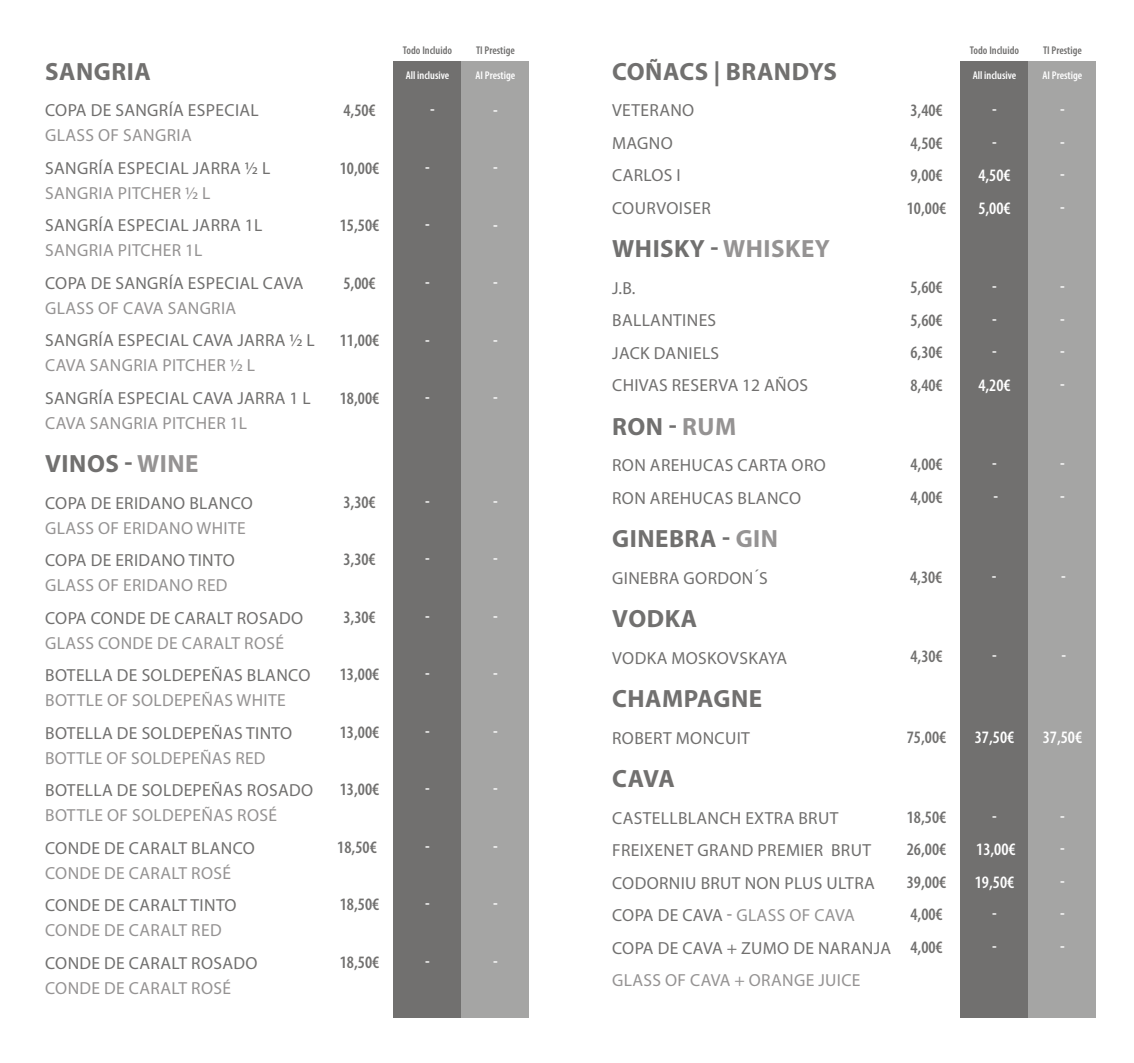
<style>
.page{position:relative;width:1134px;height:1063px;background:#fff}
.page>*{position:absolute;margin:0;border:0;box-sizing:border-box;transform-origin:0 0}
.t1{font:700 25px "Myriad Pro";letter-spacing:.02em;color:#71706f}
.t2{font:17.5px/32.5px "Myriad Pro";letter-spacing:.02em;color:#71706f}
.t3{font:17.5px "Myriad Pro";letter-spacing:.02em;color:#959393}
.t4{font:600 condensed 17.5px/32.5px "Myriad Pro";color:#71706f}
.t5{font:600 condensed 17.5px/32.5px "Myriad Pro";color:#fff;text-align:center}
.t6{font:600 condensed 11.25px "Myriad Pro";color:#71706f}
.t7{font:600 condensed 11.25px "Myriad Pro";color:#fff}
.s1{color:#959393}
.s2{color:#fff}
</style>
<div class="page">
<div style="left:394px;top:61px;width:67px;height:956px;background:#71706f"></div>
<div style="left:461px;top:61px;width:67px;height:956px;background:#a5a5a4"></div>
<div style="left:1028px;top:61px;width:67px;height:956px;background:#a5a5a4"></div>
<div style="left:960px;top:61px;width:68px;height:956px;background:#71706f"></div>
<p class="t6" style="left:403px;top:43px;width:51px">Todo Incluido</p>
<p class="t7" style="left:406px;top:68px;width:45px">All inclusive</p>
<p class="t6" style="left:476px;top:43px;width:40px">TI Prestige</p>
<h1 class="t1" style="left:45px;top:55px;width:107px">SANGRIA</h1>
<p class="t7" style="left:476px;top:68px;width:41px">AI Prestige</p>
<p class="t2" style="left:45px;top:94px;width:215px">COPA DE SANGRÍA ESPECIAL</p>
<p class="t3" style="left:45px;top:124px;width:148px">GLASS OF SANGRIA</p>
<p class="t2" style="left:45px;top:151px;width:227px">SANGRÍA ESPECIAL JARRA 1/2 L</p>
<p class="t3" style="left:45px;top:182px;width:167px">SANGRIA PITCHER 1/2 L</p>
<p class="t2" style="left:45px;top:209px;width:219px">SANGRÍA ESPECIAL JARRA 1L</p>
<p class="t3" style="left:45px;top:239px;width:159px">SANGRIA PITCHER 1L</p>
<p class="t2" style="left:45px;top:266px;width:260px">COPA DE SANGRÍA ESPECIAL CAVA</p>
<p class="t3" style="left:45px;top:297px;width:193px">GLASS OF CAVA SANGRIA</p>
<p class="t2" style="left:45px;top:324px;width:271px">SANGRÍA ESPECIAL CAVA JARRA 1/2 L</p>
<p class="t3" style="left:45px;top:354px;width:211px">CAVA SANGRIA PITCHER 1/2 L</p>
<p class="t2" style="left:45px;top:381px;width:267px">SANGRÍA ESPECIAL CAVA JARRA 1 L</p>
<p class="t3" style="left:45px;top:412px;width:203px">CAVA SANGRIA PITCHER 1L</p>
<h1 class="t1" style="left:45px;top:448px;width:155px">VINOS - <span class="s1">WINE</span></h1>
<p class="t2" style="left:45px;top:486px;width:209px">COPA DE ERIDANO BLANCO</p>
<p class="t3" style="left:45px;top:517px;width:202px">GLASS OF ERIDANO WHITE</p>
<p class="t2" style="left:45px;top:544px;width:191px">COPA DE ERIDANO TINTO</p>
<p class="t3" style="left:45px;top:574px;width:184px">GLASS OF ERIDANO RED</p>
<p class="t2" style="left:45px;top:601px;width:259px">COPA CONDE DE CARALT ROSADO</p>
<p class="t3" style="left:45px;top:632px;width:240px">GLASS CONDE DE CARALT ROSÉ</p>
<p class="t2" style="left:45px;top:659px;width:267px">BOTELLA DE SOLDEPEÑAS BLANCO</p>
<p class="t3" style="left:45px;top:689px;width:242px">BOTTLE OF SOLDEPEÑAS WHITE</p>
<p class="t2" style="left:45px;top:716px;width:249px">BOTELLA DE SOLDEPEÑAS TINTO</p>
<p class="t3" style="left:45px;top:747px;width:222px">BOTTLE OF SOLDEPEÑAS RED</p>
<p class="t2" style="left:45px;top:774px;width:269px">BOTELLA DE SOLDEPEÑAS ROSADO</p>
<p class="t3" style="left:45px;top:804px;width:233px">BOTTLE OF SOLDEPEÑAS ROSÉ</p>
<p class="t2" style="left:45px;top:831px;width:211px">CONDE DE CARALT BLANCO</p>
<p class="t3" style="left:45px;top:862px;width:187px">CONDE DE CARALT ROSÉ</p>
<p class="t2" style="left:45px;top:889px;width:193px">CONDE DE CARALT TINTO</p>
<p class="t3" style="left:45px;top:920px;width:178px">CONDE DE CARALT RED</p>
<p class="t2" style="left:45px;top:946px;width:214px">CONDE DE CARALT ROSADO</p>
<p class="t3" style="left:45px;top:977px;width:187px">CONDE DE CARALT ROSÉ</p>
<p class="t4" style="left:343px;top:94px;width:34px">4,50€</p>
<p class="t4" style="left:420px;top:94px;width:16px">2 <span class="s2">-</span></p>
<p class="t5" style="left:493px;top:94px;width:6px">-</p>
<p class="t4" style="left:340px;top:152px;width:41px">10,00€</p>
<p class="t5" style="left:425px;top:152px;width:6px">-</p>
<p class="t5" style="left:493px;top:152px;width:6px">-</p>
<p class="t4" style="left:340px;top:209px;width:41px">15,50€</p>
<p class="t5" style="left:425px;top:209px;width:6px">-</p>
<p class="t5" style="left:493px;top:209px;width:6px">-</p>
<p class="t4" style="left:343px;top:267px;width:34px">5,00€</p>
<p class="t5" style="left:425px;top:267px;width:6px">-</p>
<p class="t5" style="left:493px;top:267px;width:6px">-</p>
<p class="t4" style="left:340px;top:324px;width:41px">11,00€</p>
<p class="t5" style="left:425px;top:324px;width:6px">-</p>
<p class="t5" style="left:493px;top:324px;width:6px">-</p>
<p class="t4" style="left:340px;top:382px;width:41px">18,00€</p>
<p class="t5" style="left:425px;top:382px;width:6px">-</p>
<p class="t5" style="left:493px;top:382px;width:6px">-</p>
<p class="t4" style="left:343px;top:485px;width:34px">3,30€</p>
<p class="t5" style="left:425px;top:485px;width:6px">-</p>
<p class="t5" style="left:493px;top:485px;width:6px">-</p>
<p class="t4" style="left:343px;top:543px;width:34px">3,30€</p>
<p class="t5" style="left:425px;top:543px;width:6px">-</p>
<p class="t5" style="left:493px;top:543px;width:6px">-</p>
<p class="t4" style="left:343px;top:600px;width:34px">3,30€</p>
<p class="t5" style="left:425px;top:600px;width:6px">-</p>
<p class="t5" style="left:493px;top:600px;width:6px">-</p>
<p class="t4" style="left:340px;top:658px;width:41px">13,00€</p>
<p class="t5" style="left:425px;top:658px;width:6px">-</p>
<p class="t5" style="left:493px;top:658px;width:6px">-</p>
<p class="t4" style="left:340px;top:715px;width:41px">13,00€</p>
<p class="t5" style="left:425px;top:715px;width:6px">-</p>
<p class="t5" style="left:493px;top:715px;width:6px">-</p>
<p class="t4" style="left:340px;top:773px;width:41px">13,00€</p>
<p class="t5" style="left:425px;top:773px;width:6px">-</p>
<p class="t5" style="left:493px;top:773px;width:6px">-</p>
<p class="t4" style="left:337px;top:830px;width:46px">18,50€<span class="s2">-</span></p>
<p class="t5" style="left:425px;top:830px;width:6px">-</p>
<p class="t5" style="left:493px;top:830px;width:6px">-</p>
<p class="t4" style="left:340px;top:888px;width:41px">18,50€</p>
<p class="t5" style="left:425px;top:888px;width:6px">-</p>
<p class="t5" style="left:493px;top:888px;width:6px">-</p>
<p class="t4" style="left:340px;top:945px;width:41px">18,50€</p>
<p class="t5" style="left:425px;top:945px;width:6px">-</p>
<p class="t5" style="left:493px;top:945px;width:6px">-</p>
<h1 class="t1" style="left:612px;top:55px;width:226px">COÑACS | BRANDYS</h1>
<p class="t2" style="left:612px;top:94px;width:100px">VETERANO<br>MAGNO<br>CARLOS I<br>COURVOISER</p>
<h1 class="t1" style="left:612px;top:233px;width:219px">WHISKY - <span class="s1">WHISKEY</span></h1>
<p class="t2" style="left:612px;top:271px;width:197px">J.B.<br>BALLANTINES<br>JACK DANIELS<br>CHIVAS RESERVA 12 AÑOS</p>
<h1 class="t1" style="left:612px;top:410px;width:125px">RON - <span class="s1">RUM</span></h1>
<p class="t2" style="left:612px;top:449px;width:215px">RON AREHUCAS CARTA ORO<br>RON AREHUCAS BLANCO</p>
<h1 class="t1" style="left:612px;top:523px;width:167px">GINEBRA - <span class="s1">GIN</span></h1>
<p class="t2" style="left:612px;top:561px;width:157px">GINEBRA GORDON´S</p>
<h1 class="t1" style="left:612px;top:603px;width:87px">VODKA</h1>
<p class="t2" style="left:612px;top:641px;width:176px">VODKA MOSKOVSKAYA</p>
<h1 class="t1" style="left:612px;top:683px;width:151px">CHAMPAGNE</h1>
<p class="t2" style="left:612px;top:721px;width:139px">ROBERT MONCUIT</p>
<h1 class="t1" style="left:612px;top:763px;width:64px">CAVA</h1>
<p class="t2" style="left:612px;top:801px;width:281px">CASTELLBLANCH EXTRA BRUT<br>FREIXENET GRAND PREMIER BRUT<br>CODORNIU BRUT NON PLUS ULTRA<br>COPA DE CAVA - <span class="s1">GLASS OF CAVA<br></span>COPA DE CAVA + ZUMO DE NARANJA</p>
<p class="t3" style="left:612px;top:969px;width:250px">GLASS OF CAVA + ORANGE JUICE</p>
<p class="t6" style="left:970px;top:43px;width:51px">Todo Incluido</p>
<p class="t7" style="left:973px;top:68px;width:45px">All inclusive</p>
<p class="t6" style="left:1043px;top:43px;width:40px">TI Prestige</p>
<p class="t7" style="left:1042px;top:68px;width:41px">AI Prestige</p>
<p class="t4" style="left:907px;top:94px;width:41px">3,40€<br>4,50€<br>9,00€<br>10,00€</p>
<p class="t5" style="left:978px;top:94px;width:34px">-<br>-<br>4,50€<br>5,00€</p>
<p class="t5" style="left:1060px;top:94px;width:6px;text-align:justify">- - - -</p>
<p class="t4" style="left:910px;top:271px;width:34px;text-align:justify">5,60€ 5,60€ 6,30€ 8,40€</p>
<p class="t5" style="left:978px;top:271px;width:34px">-<br>-<br>-<br>4,20€</p>
<p class="t5" style="left:1060px;top:271px;width:6px;text-align:justify">- - - -</p>
<p class="t4" style="left:910px;top:448px;width:34px">4,00€<br>4,00€</p>
<p class="t5" style="left:992px;top:448px;width:8px;text-align:left">- -</p>
<p class="t5" style="left:1060px;top:448px;width:6px;text-align:left">- -</p>
<p class="t4" style="left:910px;top:560px;width:34px">4,30€</p>
<p class="t5" style="left:992px;top:560px;width:6px">-</p>
<p class="t5" style="left:1061px;top:560px;width:6px">-</p>
<p class="t4" style="left:910px;top:639px;width:34px">4,30€</p>
<p class="t5" style="left:992px;top:639px;width:6px">-</p>
<p class="t5" style="left:1061px;top:639px;width:6px">-</p>
<p class="t4" style="left:907px;top:721px;width:41px">75,00€</p>
<p class="t5" style="left:975px;top:721px;width:41px">37,50€</p>
<p class="t5" style="left:1043px;top:721px;width:41px">37,50€</p>
<p class="t4" style="left:907px;top:800px;width:41px">18,50€<br>26,00€<br>39,00€<br>4,00€<br>4,00€</p>
<p class="t5" style="left:975px;top:800px;width:42px">-<br>13,00€<br>19,50€ -<br>-</p>
<p class="t5" style="left:1060px;top:800px;width:6px;text-align:justify">- - - - -</p>
</div>
